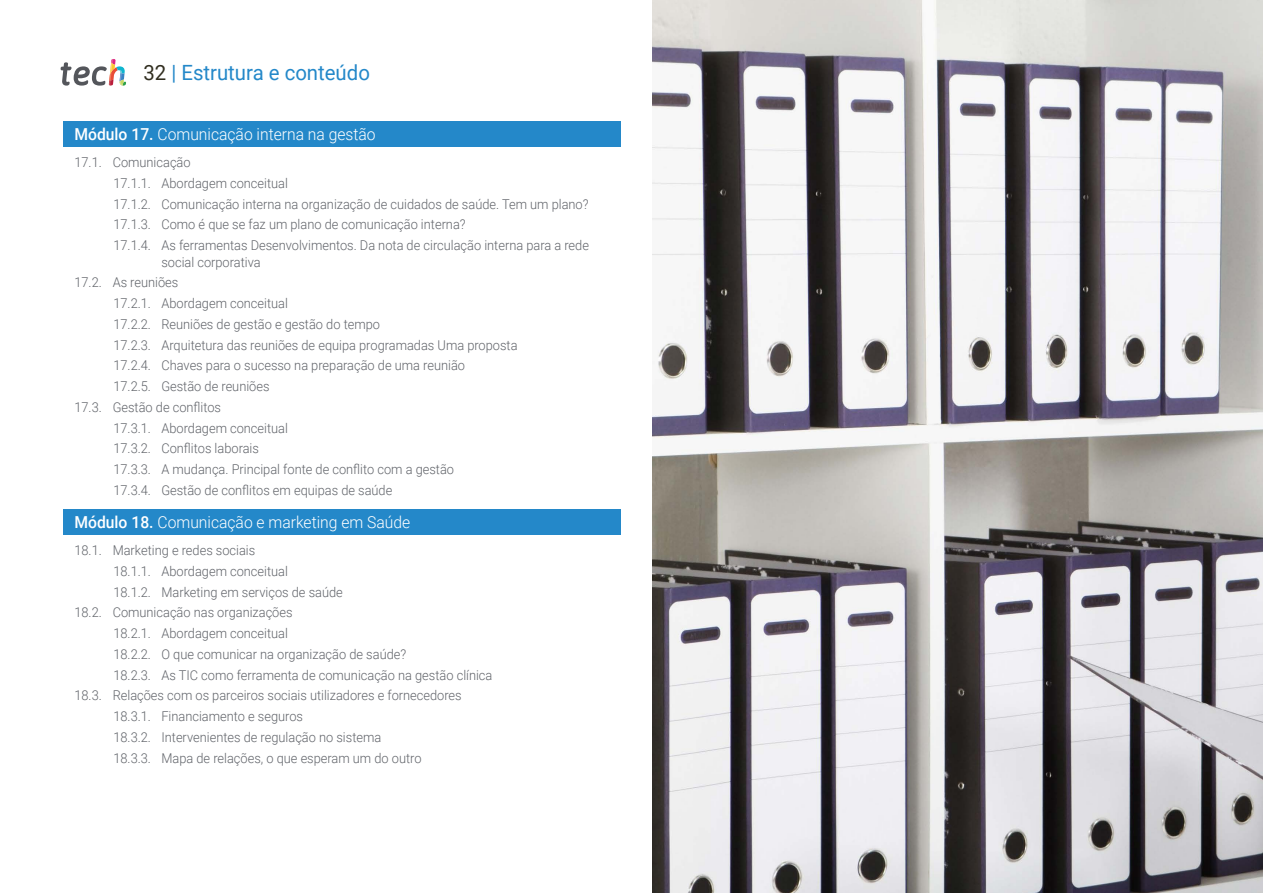
<style>
.page{position:relative;width:1263px;height:893px;background:#fff}
.page>*{position:absolute;margin:0;border:0;box-sizing:border-box;transform-origin:0 0}
.t1{font:21px "Roboto";color:#2488c9}
.t2{font:300 16.5px "Roboto";color:#fff;scale:.95 1}
.t3{font:300 13.5px/20.7px "Roboto";color:#61646a;scale:.95 1}
.s1{color:#312e20}
.s2{font-weight:500}
</style>
<div class="page">
<svg style="left:61px;top:59px;width:65px;height:27px"></svg>
<img style="left:653px;top:0;width:610px;height:893px">
<div style="left:63px;top:121px;width:558px;height:25px;background:#2488c9"></div>
<div style="left:63px;top:509px;width:558px;height:25px;background:#2488c9"></div>
<h1 class="t1" style="left:144px;top:57px;width:228px"><span class="s1">32</span> | Estrutura e conteúdo</h1>
<p class="t2" style="left:74px;top:123px;width:319px"><span class="s2">Módulo 17.</span> Comunicação interna na gestão</p>
<p class="t3" style="left:113px;top:151px;width:502px;text-indent:-39px">17.1. Comunicação<br>17.1.1. Abordagem conceitual<br>17.1.2. Comunicação interna na organização de cuidados de saúde. Tem um plano?<br>17.1.3. Como é que se faz um plano de comunicação interna?<br>17.1.4. As ferramentas Desenvolvimentos. Da nota de circulação interna para a rede</p>
<p class="t3" style="left:74px;top:251px;width:198px;text-indent:87px">social corporativa<br>17.2. As reuniões</p>
<p class="t3" style="left:113px;top:292px;width:185px">17.2.1. Abordagem conceitual</p>
<p class="t3" style="left:113px;top:313px;width:282px">17.2.2. Reuniões de gestão e gestão do tempo</p>
<p class="t3" style="left:113px;top:334px;width:427px">17.2.3. Arquitetura das reuniões de equipa programadas Uma proposta</p>
<p class="t3" style="left:113px;top:355px;width:372px">17.2.4. Chaves para o sucesso na preparação de uma reunião</p>
<p class="t3" style="left:113px;top:375px;width:166px">17.2.5. Gestão de reuniões</p>
<p class="t3" style="left:74px;top:396px;width:156px">17.3. Gestão de conflitos</p>
<p class="t3" style="left:113px;top:417px;width:185px">17.3.1. Abordagem conceitual</p>
<p class="t3" style="left:113px;top:438px;width:155px">17.3.2. Conflitos laborais</p>
<p class="t3" style="left:113px;top:458px;width:360px">17.3.3. A mudança. Principal fonte de conflito com a gestão</p>
<p class="t3" style="left:113px;top:479px;width:295px">17.3.4. Gestão de conflitos em equipas de saúde</p>
<p class="t2" style="left:74px;top:511px;width:355px"><span class="s2">Módulo 18.</span> Comunicação e marketing em Saúde</p>
<p class="t3" style="left:74px;top:539px;width:192px">18.1. Marketing e redes sociais</p>
<p class="t3" style="left:113px;top:560px;width:185px">18.1.1. Abordagem conceitual</p>
<p class="t3" style="left:113px;top:581px;width:243px">18.1.2. Marketing em serviços de saúde</p>
<p class="t3" style="left:74px;top:602px;width:231px">18.2. Comunicação nas organizações</p>
<p class="t3" style="left:113px;top:622px;width:185px">18.2.1. Abordagem conceitual</p>
<p class="t3" style="left:113px;top:643px;width:310px">18.2.2. O que comunicar na organização de saúde?</p>
<p class="t3" style="left:113px;top:664px;width:400px">18.2.3. As TIC como ferramenta de comunicação na gestão clínica</p>
<p class="t3" style="left:74px;top:685px;width:409px">18.3. Relações com os parceiros sociais utilizadores e fornecedores</p>
<p class="t3" style="left:113px;top:705px;width:201px">18.3.1. Financiamento e seguros</p>
<p class="t3" style="left:113px;top:726px;width:283px">18.3.2. Intervenientes de regulação no sistema</p>
<p class="t3" style="left:113px;top:747px;width:326px">18.3.3. Mapa de relações, o que esperam um do outro</p>
</div>
